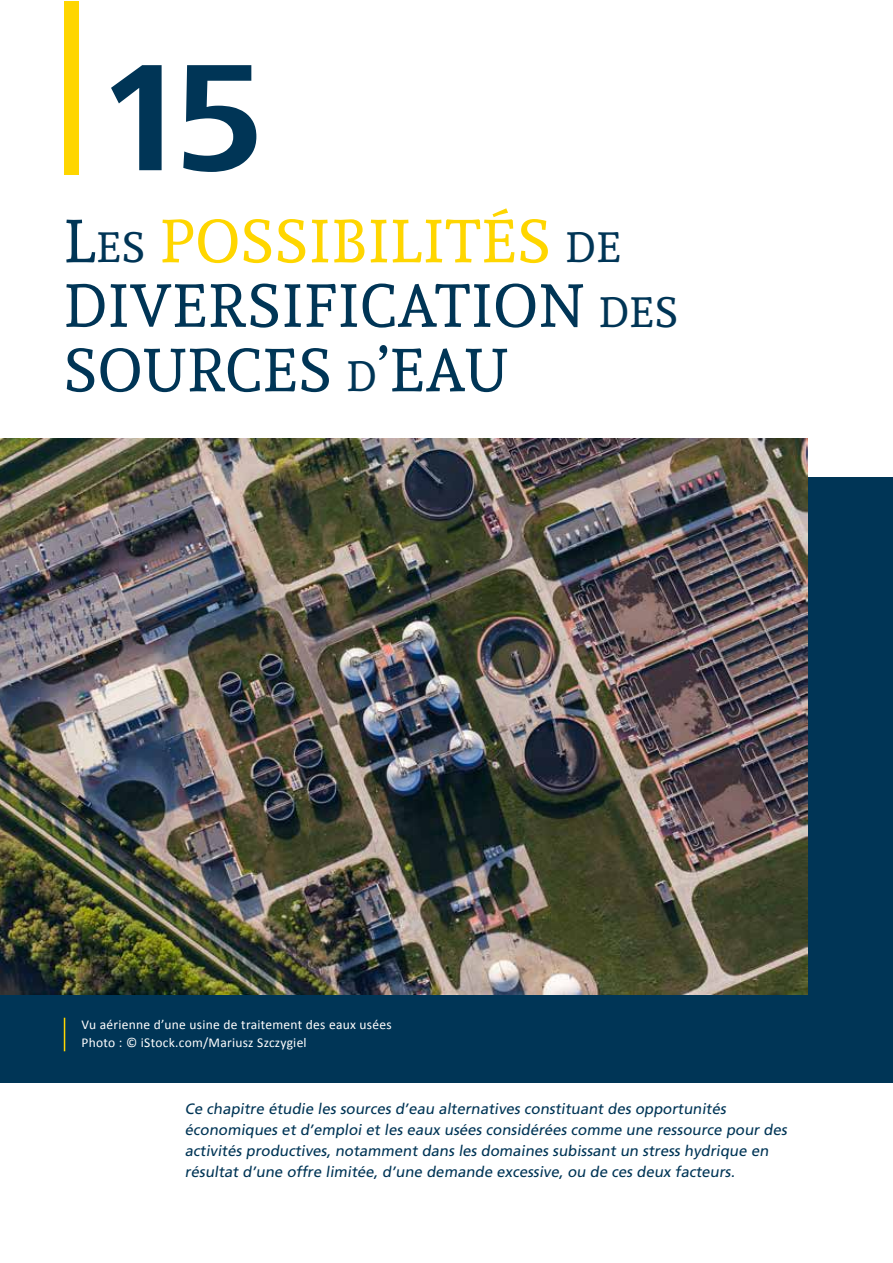
<style>
.page{position:relative;width:893px;height:1263px;background:#fff}
.page>*{position:absolute;margin:0;border:0;box-sizing:border-box;transform-origin:0 0}
.t1{font:700 157.5px "Frutiger Next LT";color:#003556}
.t2{font:60px/64.5px "Andada SC";letter-spacing:.01em;color:#003556}
.t3{font:15px/21px "Frutiger LT Std";color:#003556}
.t4{font:13.5px/18px "Calibri";letter-spacing:.02em;color:#fff}
.s1{font-style:inherit}
.s2{font-size:42px}
.s3{color:#ffd600}
</style>
<div class="page">
<div style="left:64px;top:1px;width:14px;height:173px;background:#ffd600"></div>
<div style="left:0;top:478px;width:892px;height:605px;background:#003556"></div>
<img style="left:0;top:438px;width:808px;height:556px">
<hr style="left:64px;top:1018px;width:1px;height:33px;background:#ffd600">
<h1 class="t1" style="left:97px;top:30px;width:171px">15</h1>
<h2 class="t2" style="left:64px;top:208px;width:616px"><span class="s1">L</span><span class="s2">ES</span> <span class="s3">POSSIBILITÉS</span> <span class="s2">DE<br></span>DIVERSIFICATION <span class="s2">DES<br></span>SOURCES <span class="s2">D</span><span class="s1">’</span>EAU</h2>
<p class="t4" style="left:81px;top:1015px;width:312px">Vu aérienne d’une usine de traitement des eaux usées<br>Photo : © iStock.com/Mariusz Szczygiel</p>
<p class="t3" style="left:185px;top:1098px;width:606px">Ce chapitre étudie les sources d’eau alternatives constituant des opportunités économiques et d’emploi et les eaux usées considérées comme une ressource pour des activités productives, notamment dans les domaines subissant un stress hydrique en résultat d’une offre limitée, d’une demande excessive, ou de ces deux facteurs.</p>
</div>
